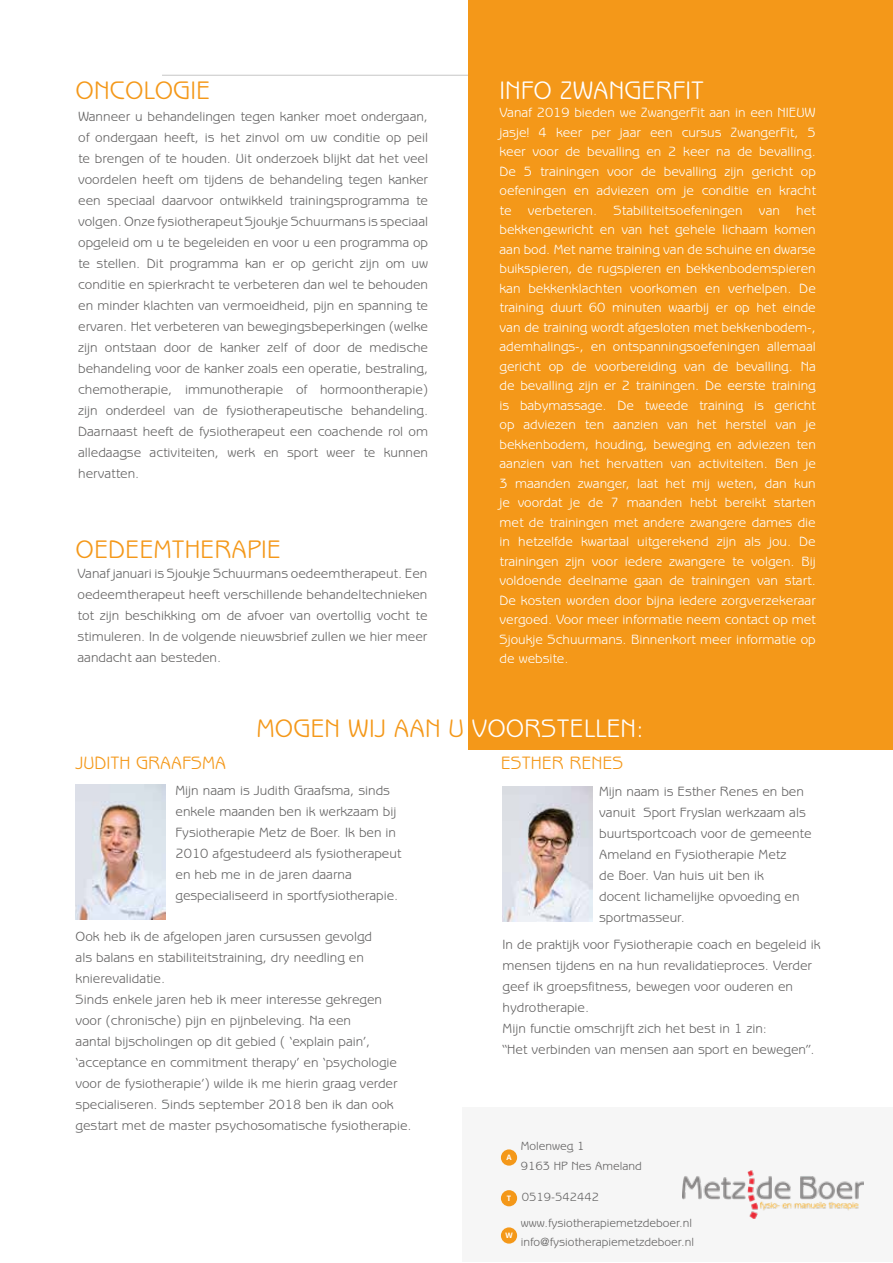
<style>
.page{position:relative;width:893px;height:1263px;background:#fff}
.page>*{position:absolute;margin:0;border:0;box-sizing:border-box;transform-origin:0 0}
.t1{font:25.5px "Benguiat Gothic";color:#f49819}
.t2{font:25.5px "Benguiat Gothic";color:#fff}
.t3{font:18px "Benguiat Gothic";color:#f49819}
.t4{font:13.5px/21px "Benguiat Gothic";color:#646363}
.t5{font:13.5px/19.5px "Benguiat Gothic";color:#fff;text-align:justify}
.t6{font:12px/19.5px "Benguiat Gothic";color:#646363}
.t7{font:700 7.5px "Open Sans";color:#fff}
.s1{color:#fff}
</style>
<div class="page">
<hr style="left:162px;top:75px;width:655px;height:1px;background:#c6c6c6">
<div style="left:462px;top:1107px;width:431px;height:155px;background:#f6f6f6"></div>
<div style="left:468px;top:0;width:425px;height:749px;background:#f49819"></div>
<div style="left:501px;top:1190px;width:16px;height:16px;background:#f49819;border-radius:50%"></div>
<div style="left:501px;top:1149px;width:16px;height:16px;background:#f49819;border-radius:50%"></div>
<div style="left:501px;top:1227px;width:16px;height:16px;background:#f49819;border-radius:50%"></div>
<img style="left:75px;top:784px;width:91px;height:135px">
<img style="left:503px;top:787px;width:90px;height:135px">
<img style="left:683px;top:1170px;width:181px;height:49px">
<h1 class="t1" style="left:76px;top:76px;width:136px">ONCOLOGIE</h1>
<p class="t4" style="left:78px;top:106px;width:351px;text-align:justify">Wanneer u behandelingen tegen kanker moet ondergaan, of ondergaan heeft, is het zinvol om uw conditie op peil te brengen of te houden. Uit onderzoek blijkt dat het veel voordelen heeft om tijdens de behandeling tegen kanker een speciaal daarvoor ontwikkeld trainingsprogramma te volgen. Onze fysiotherapeut Sjoukje Schuurmans is speciaal opgeleid om u te begeleiden en voor u een programma op te stellen. Dit programma kan er op gericht zijn om uw conditie en spierkracht te verbeteren dan wel te behouden en minder klachten van vermoeidheid, pijn en spanning te ervaren. Het verbeteren van bewegingsbeperkingen (welke zijn ontstaan door de kanker zelf of door de medische behandeling voor de kanker zoals een operatie, bestraling, chemotherapie, immunotherapie of hormoontherapie) zijn onderdeel van de fysiotherapeutische behandeling.<br>Daarnaast heeft de fysiotherapeut een coachende rol om alledaagse activiteiten, werk en sport weer te kunnen hervatten.</p>
<h1 class="t1" style="left:76px;top:535px;width:207px">OEDEEMTHERAPIE</h1>
<p class="t4" style="left:78px;top:563px;width:351px;text-align:justify">Vanaf januari is Sjoukje Schuurmans oedeemtherapeut. Een oedeemtherapeut heeft verschillende behandeltechnieken tot zijn beschikking om de afvoer van overtollig vocht te stimuleren. In de volgende nieuwsbrief zullen we hier meer aandacht aan besteden.</p>
<h1 class="t2" style="left:500px;top:75px;width:206px">INFO ZWANGERFIT</h1>
<p class="t5" style="left:500px;top:103px;width:318px">Vanaf 2019 bieden we ZwangerFit aan in een NIEUW jasje! 4 keer per jaar een cursus ZwangerFit, 5 keer voor de bevalling en 2 keer na de bevalling.<br>De 5 trainingen voor de bevalling zijn gericht op oefeningen en adviezen om je conditie en kracht te verbeteren. Stabiliteitsoefeningen van het bekkengewricht en van het gehele lichaam komen aan bod. Met name training van de schuine en dwarse buikspieren, de rugspieren en bekkenbodemspieren kan bekkenklachten voorkomen en verhelpen. De training duurt 60 minuten waarbij er op het einde van de training wordt afgesloten met bekkenbodem-, ademhalings-, en ontspanningsoefeningen allemaal gericht op de voorbereiding van de bevalling. Na de bevalling zijn er 2 trainingen. De eerste training is babymassage. De tweede training is gericht op adviezen ten aanzien van het herstel van je bekkenbodem, houding, beweging en adviezen ten aanzien van het hervatten van activiteiten. Ben je 3 maanden zwanger, laat het mij weten, dan kun je voordat je de 7 maanden hebt bereikt starten met de trainingen met andere zwangere dames die in hetzelfde kwartaal uitgerekend zijn als jou. De trainingen zijn voor iedere zwangere te volgen. Bij voldoende deelname gaan de trainingen van start.<br>De kosten worden door bijna iedere zorgverzekeraar vergoed. Voor meer informatie neem contact op met Sjoukje Schuurmans. Binnenkort meer informatie op de website.</p>
<h1 class="t1" style="left:256px;top:713px;width:389px">MOGEN WIJ AAN U <span class="s1">VOORSTELLEN:</span></h1>
<h2 class="t3" style="left:76px;top:752px;width:152px">JUDITH GRAAFSMA</h2>
<h2 class="t3" style="left:501px;top:753px;width:124px">ESTHER RENES</h2>
<p class="t4" style="left:175px;top:779px;width:227px">Mijn naam is Judith Graafsma, sinds enkele maanden ben ik werkzaam bij Fysiotherapie Metz de Boer. Ik ben in 2010 afgestudeerd als fysiotherapeut en heb me in de jaren daarna gespecialiseerd in sportfysiotherapie.</p>
<p class="t4" style="left:599px;top:781px;width:214px">Mijn naam is Esther Renes en ben vanuit Sport Fryslan werkzaam als buurtsportcoach voor de gemeente<br>Ameland en Fysiotherapie Metz<br>de Boer. Van huis uit ben ik<br>docent lichamelijke opvoeding en sportmasseur.</p>
<p class="t4" style="left:503px;top:933px;width:319px">In de praktijk voor Fysiotherapie coach en begeleid ik mensen tijdens en na hun revalidatieproces. Verder geef ik groepsfitness, bewegen voor ouderen en hydrotherapie.<br>Mijn functie omschrijft zich het best in 1 zin:<br>“Het verbinden van mensen aan sport en bewegen”.</p>
<p class="t4" style="left:76px;top:926px;width:338px">Ook heb ik de afgelopen jaren cursussen gevolgd<br>als balans en stabiliteitstraining, dry needling en knierevalidatie.<br>Sinds enkele jaren heb ik meer interesse gekregen<br>voor (chronische) pijn en pijnbeleving. Na een<br>aantal bijscholingen op dit gebied ( ‘explain pain’, ‘acceptance en commitment therapy’ en ‘psychologie voor de fysiotherapie’) wilde ik me hierin graag verder specialiseren. Sinds september 2018 ben ik dan ook gestart met de master psychosomatische fysiotherapie.</p>
<p class="t7" style="left:506px;top:1152px;width:7px">A</p>
<p class="t7" style="left:507px;top:1193px;width:6px">T</p>
<p class="t7" style="left:505px;top:1230px;width:9px">W</p>
<p class="t6" style="left:521px;top:1136px;width:122px">Molenweg 1<br>9163 HP Nes Ameland</p>
<p class="t6" style="left:521px;top:1183px;width:173px;line-height:26.4px">0519-542442 www.fysiotherapiemetzdeboer.nl</p>
<p class="t6" style="left:521px;top:1232px;width:175px">info@fysiotherapiemetzdeboer.nl</p>
</div>
